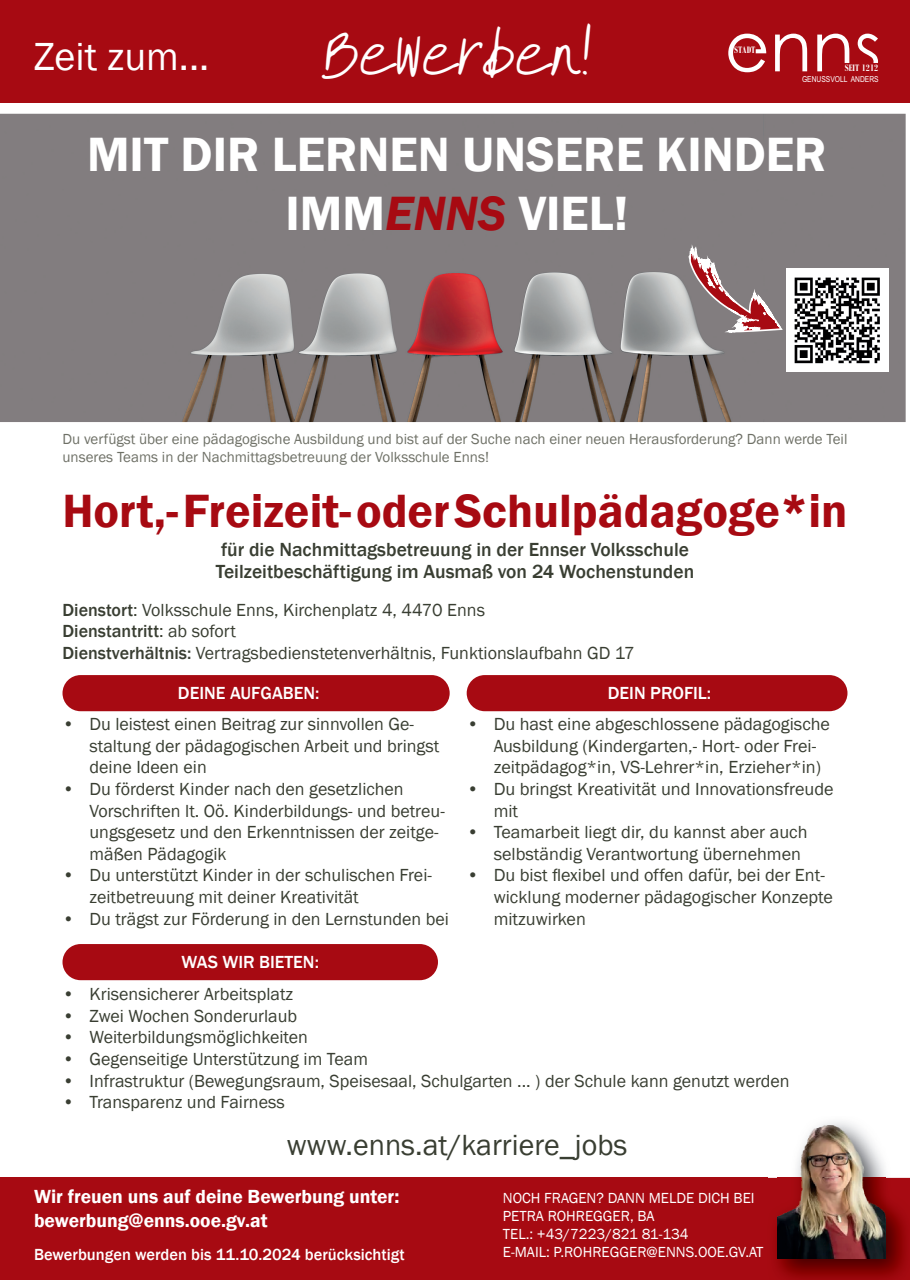
<style>
.page{position:relative;width:910px;height:1280px;background:#fff}
.page>*{position:absolute;margin:0;border:0;box-sizing:border-box;transform-origin:0 0}
.t1{font:600 49.5px/59.4px "Franklin Gothic";color:#fff;text-align:center}
.t2{font:48.3px "It Ain't Rocket Science";color:#fff}
.t3{font:600 48px "Franklin Gothic";color:#a70a12}
.t4{font:40.35px "Franklin Gothic";color:#fff}
.t5{font:30px "Franklin Gothic";color:#393e32}
.t6{font:500 19.5px/22.5px "Franklin Gothic";color:#393e32}
.t7{font:600 19.5px/23.4px "Franklin Gothic";color:#fff}
.t8{font:18px/21.6px "Franklin Gothic";color:#393e32}
.t9{font:500 18px "Franklin Gothic";color:#fff}
.t10{font:500 16.5px "Franklin Gothic";color:#fff}
.t11{font:15px/18px "Franklin Gothic";color:#6e7066}
.t12{font:15px/18px "Franklin Gothic";color:#fff}
.t13{font:700 10.2px "Bodoni MT Condensed";letter-spacing:.02em;color:#fff}
.t14{font:8.25px "Arial Narrow";color:#fff}
.s1{font-style:italic;color:#a70a12}
.s2{font-weight:500}
</style>
<div class="page">
<div style="left:467px;top:675px;width:380px;height:36px;background:#a70a12;border-radius:18px"></div>
<div style="left:63px;top:675px;width:387px;height:36px;background:#a70a12;border-radius:18px"></div>
<div style="left:0;top:0;width:910px;height:102px;background:#a70a12"></div>
<svg style="left:775px;top:34px;width:32px;height:37px"></svg>
<svg style="left:817px;top:34px;width:32px;height:37px"></svg>
<svg style="left:858px;top:34px;width:20px;height:29px"></svg>
<svg style="left:728px;top:34px;width:38px;height:38px"></svg>
<div style="left:63px;top:944px;width:375px;height:36px;background:#a70a12;border-radius:18px"></div>
<div style="left:0;top:1178px;width:910px;height:102px;background:#a70a12"></div>
<img style="left:768px;top:1121px;width:142px;height:159px">
<img style="left:778px;top:1125px;width:107px;height:134px">
<img style="left:0;top:114px;width:906px;height:308px">
<img style="left:819px;top:269px;width:69px;height:102px">
<svg style="left:683px;top:202px;width:136px;height:201px;background:#8f8486"></svg>
<h3 class="t4" style="left:34px;top:31px;width:177px">Zeit zum...</h3>
<h2 class="t2" style="left:320px;top:29px;width:275px">Bewerben!</h2>
<p class="t13" style="left:734px;top:44px;width:23px">STADT</p>
<p class="t13" style="left:845px;top:62px;width:35px">SEIT 1212</p>
<p class="t14" style="left:802px;top:73px;width:78px">GENUSSVOLL ANDERS</p>
<h1 class="t1" style="left:87px;top:125px;width:741px">MIT DIR LERNEN UNSERE KINDER<br>IMM<span class="s1">ENNS</span> VIEL!</h1>
<p class="t11" style="left:63px;top:431px;width:786px">Du verfügst über eine pädagogische Ausbildung und bist auf der Suche nach einer neuen Herausforderung? Dann werde Teil unseres Teams in der Nachmittagsbetreuung der Volksschule Enns!</p>
<h3 class="t3" style="left:63px;top:481px;width:786px">Hort,- Freizeit- oder Schulpädagoge*in</h3>
<p class="t6" style="left:216px;top:538px;width:480px">für die Nachmittagsbetreuung in der Ennser Volksschule<br>Teilzeitbeschäftigung im Ausmaß von 24 Wochenstunden</p>
<p class="t8" style="left:63px;top:599px;width:574px"><span class="s2">Dienstort</span>: Volksschule Enns, Kirchenplatz 4, 4470 Enns<br><span class="s2">Dienstantritt</span>: ab sofort<br><span class="s2">Dienstverhältnis:</span> Vertragsbedienstetenverhältnis, Funktionslaufbahn GD 17</p>
<p class="t9" style="left:178px;top:682px;width:143px">DEINE AUFGABEN:</p>
<p class="t9" style="left:608px;top:682px;width:105px">DEIN PROFIL:</p>
<p class="t8" style="left:90px;top:714px;width:351px;text-indent:-27px">• Du leistest einen Beitrag zur sinnvollen Ge&shy;staltung der pädagogischen Arbeit und bringst deine Ideen ein</p>
<p class="t8" style="left:90px;top:779px;width:357px;text-indent:-27px">• Du förderst Kinder nach den gesetzlichen Vorschriften lt. Oö. Kinderbildungs- und betreu&shy;ungsgesetz und den Erkenntnissen der zeitge&shy;mäßen Pädagogik</p>
<p class="t8" style="left:90px;top:865px;width:344px;text-indent:-27px">• Du unterstützt Kinder in der schulischen Frei&shy;zeitbetreuung mit deiner Kreativität</p>
<p class="t8" style="left:63px;top:908px;width:388px">• Du trägst zur Förderung in den Lernstunden bei</p>
<p class="t9" style="left:181px;top:951px;width:139px">WAS WIR BIETEN:</p>
<p class="t8" style="left:494px;top:714px;width:338px;text-indent:-27px">• Du hast eine abgeschlossene pädagogische<br>Ausbildung (Kindergarten,- Hort- oder Frei&shy;zeitpädagog*in, VS-Lehrer*in, Erzieher*in)</p>
<p class="t8" style="left:494px;top:779px;width:341px;text-indent:-27px">• Du bringst Kreativität und Innovationsfreude mit</p>
<p class="t8" style="left:494px;top:822px;width:315px;text-indent:-27px">• Teamarbeit liegt dir, du kannst aber auch selbständig Verantwortung übernehmen</p>
<p class="t8" style="left:494px;top:865px;width:341px;text-indent:-27px">• Du bist flexibel und offen dafür, bei der Ent&shy;wicklung moderner pädagogischer Konzepte mitzuwirken</p>
<p class="t8" style="left:63px;top:984px;width:232px">• Krisensicherer Arbeitsplatz</p>
<p class="t8" style="left:63px;top:1005px;width:236px">• Zwei Wochen Sonderurlaub</p>
<p class="t8" style="left:63px;top:1027px;width:247px">• Weiterbildungsmöglichkeiten</p>
<p class="t8" style="left:63px;top:1049px;width:307px">• Gegenseitige Unterstützung im Team</p>
<p class="t8" style="left:63px;top:1070px;width:728px">• Infrastruktur (Bewegungsraum, Speisesaal, Schulgarten ... ) der Schule kann genutzt werden</p>
<p class="t8" style="left:63px;top:1092px;width:224px">• Transparenz und Fairness</p>
<h3 class="t5" style="left:287px;top:1127px;width:342px">www.enns.at/karriere_jobs</h3>
<p class="t7" style="left:34px;top:1185px;width:367px">Wir freuen uns auf deine Bewerbung unter: bewerbung@enns.ooe.gv.at</p>
<p class="t10" style="left:34px;top:1244px;width:372px">Bewerbungen werden bis 11.10.2024 berücksichtigt</p>
<p class="t12" style="left:503px;top:1190px;width:262px">NOCH FRAGEN? DANN MELDE DICH BEI<br>PETRA ROHREGGER, BA<br>TEL.: +43/7223/821 81-134<br>E-MAIL: P.ROHREGGER@ENNS.OOE.GV.AT</p>
</div>
